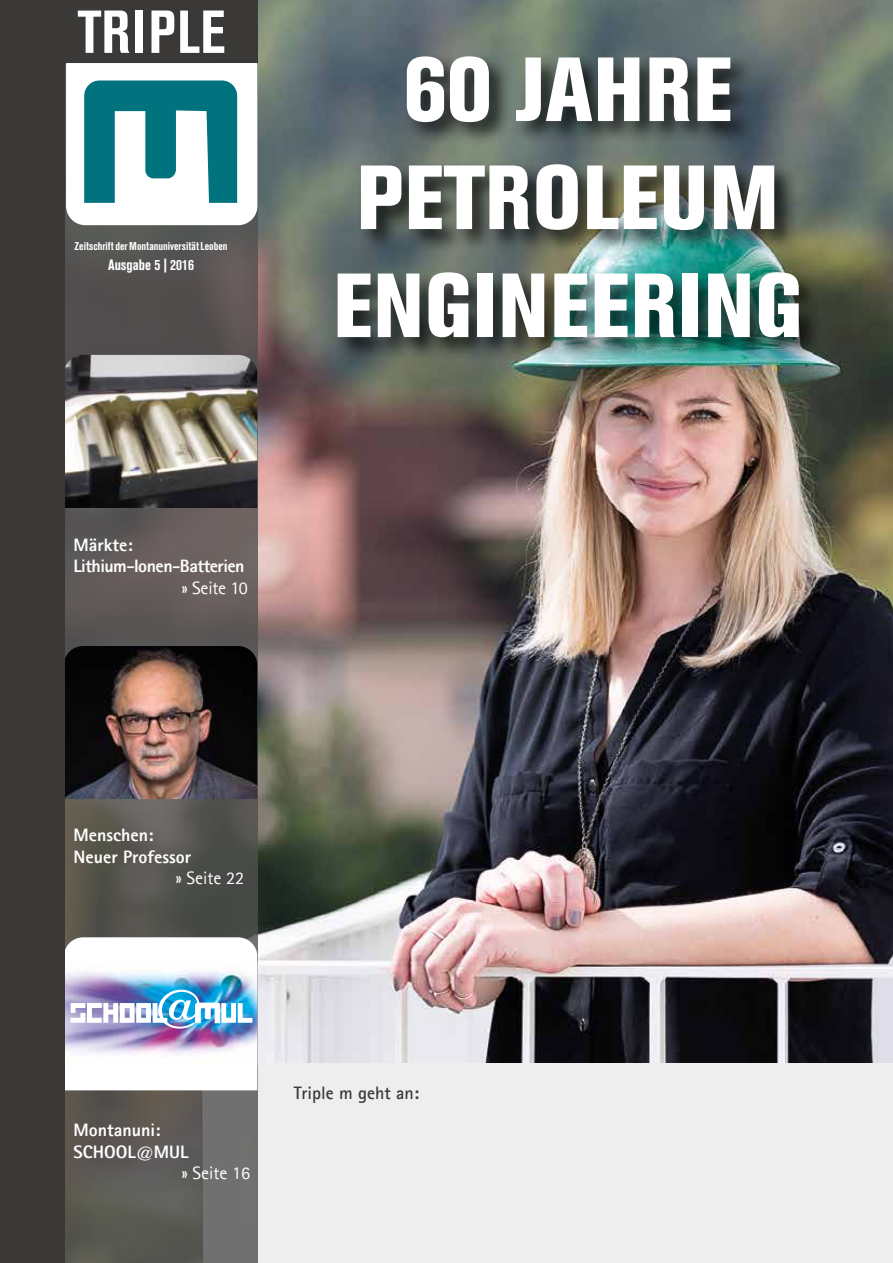
<style>
.page{position:relative;width:893px;height:1263px;background:#fff}
.page>*{position:absolute;margin:0;border:0;box-sizing:border-box;transform-origin:0 0}
.t1{font:800 condensed 90px/108px "Akzidenz Grotesk BE";letter-spacing:.01em;color:#fff;text-align:center}
.t2{font:800 18px/21.6px "Agfa Rotis Sans Serif";color:#fff}
.t3{font:800 18px/21.6px "Agfa Rotis Sans Serif";letter-spacing:-.03em;color:#fff}
.t4{font:18px "Agfa Rotis Sans Serif";color:#fff}
.t5{font:700 18px "Agfa Rotis Sans Serif";color:#3a3938}
.t6{font:700 condensed 15px "Akzidenz Grotesk BE";color:#fff}
.t7{font:700 condensed 11.25px "Akzidenz Grotesk BE";color:#fff}
</style>
<div class="page">
<img style="left:257px;top:0;width:636px;height:1063px">
<div style="left:255px;top:1063px;width:638px;height:200px;background:#eee"></div>
<svg style="left:65px;top:63px;width:192px;height:1200px;background:#5c5855"></svg>
<div style="left:55px;top:0;width:203px;height:63px;background:#3a3938"></div>
<svg style="left:66px;top:63px;width:191px;height:162px"></svg>
<img style="left:65px;top:355px;width:192px;height:153px">
<img style="left:65px;top:646px;width:192px;height:153px">
<img style="left:65px;top:937px;width:192px;height:153px">
<div style="left:0;top:0;width:65px;height:1263px;background:#3a3938"></div>
<svg style="left:78px;top:11px;width:52px;height:42px"></svg>
<div style="left:135px;top:11px;width:8px;height:42px;background:#fff"></div>
<svg style="left:151px;top:11px;width:23px;height:42px"></svg>
<svg style="left:180px;top:11px;width:44px;height:42px"></svg>
<div style="left:334px;top:53px;width:489px;height:309px;background:#000;opacity:.75"></div>
<p class="t7" style="left:75px;top:240px;width:154px">Zeitschrift der Montanuniversität Leoben</p>
<p class="t6" style="left:108px;top:256px;width:87px">Ausgabe 5 | 2016</p>
<p class="t3" style="left:73px;top:533px;width:173px">Märkte:<br>Lithium-Ionen-Batterien</p>
<p class="t4" style="left:181px;top:577px;width:68px">» Seite 10</p>
<h1 class="t1" style="left:333px;top:36px;width:471px">60 JAHRE<br>PETROLEUM<br>ENGINEERING</h1>
<p class="t2" style="left:73px;top:824px;width:119px">Menschen:<br>Neuer Professor</p>
<p class="t4" style="left:175px;top:867px;width:70px">» Seite 22</p>
<p class="t2" style="left:73px;top:1119px;width:117px">Montanuni:<br>SCHOOL@MUL</p>
<p class="t4" style="left:181px;top:1163px;width:70px">» Seite 16</p>
<p class="t5" style="left:294px;top:1082px;width:127px">Triple m geht an:</p>
</div>
